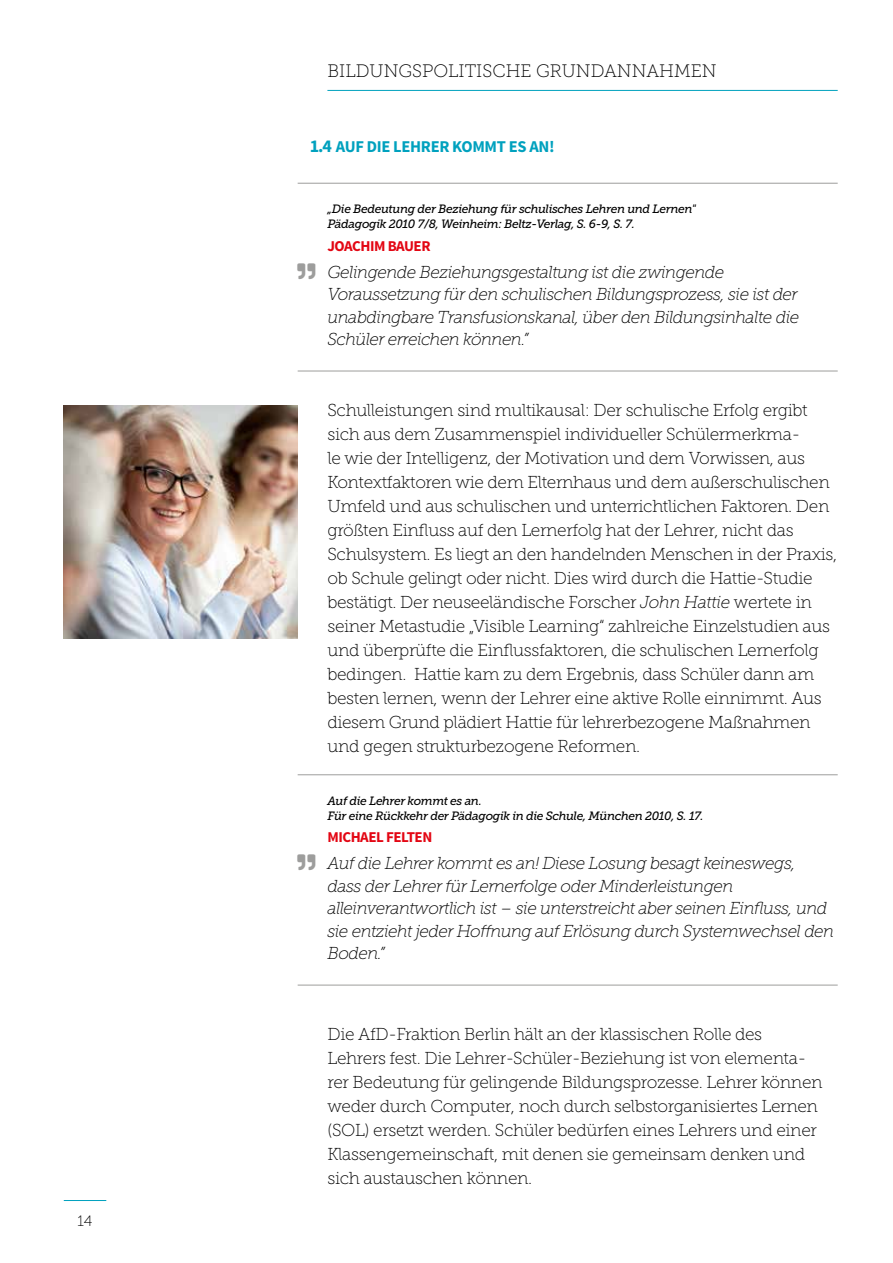
<style>
.page{position:relative;width:893px;height:1263px;background:#fff}
.page>*{position:absolute;margin:0;border:0;box-sizing:border-box;transform-origin:0 0}
.t1{font:18px "Museo Slab 100";color:#000}
.t2{font:17.25px/24px "Museo Slab 100";letter-spacing:-.02em;color:#000}
.t3{font:italic 17.25px/22.5px "Museo Slab 100";letter-spacing:-.03em;color:#000}
.t4{font:700 16.5px "Source Sans Pro";letter-spacing:-.02em;color:#00a1be}
.t5{font:700 15px "Source Sans Pro";letter-spacing:-.03em;color:#e30613}
.t6{font:15px "Museo Slab 100";color:#000}
.t7{font:italic 12px/15px "Museo Slab 500";letter-spacing:-.03em;color:#000}
.s1{font-size:18px}
.s2{font-style:italic}
</style>
<div class="page">
<hr style="left:298px;top:183px;width:540px;height:1px;background:#9d9d9c">
<hr style="left:298px;top:371px;width:540px;height:1px;background:#9d9d9c">
<hr style="left:298px;top:774px;width:540px;height:1px;background:#9d9d9c">
<hr style="left:298px;top:985px;width:540px;height:1px;background:#9d9d9c">
<hr style="left:64px;top:1200px;width:42px;height:1px;background:#00a1be">
<hr style="left:327px;top:90px;width:511px;height:1px;background:#00a1be">
<img style="left:64px;top:405px;width:234px;height:234px">
<p class="t6" style="left:78px;top:1213px;width:17px">14</p>
<p class="t1" style="left:327px;top:61px;width:25px">Bildungspoli</p>
<p class="t1" style="left:465px;top:61px;width:24px">tische</p>
<p class="t1" style="left:536px;top:61px;width:29px">Grundannahmen</p>
<p class="t4" style="left:310px;top:135px;width:246px"><span class="s1">1.4</span> AUF DIE LEHRER KOMMT ES AN!</p>
<p class="t7" style="left:327px;top:202px;width:370px">„Die Bedeutung der Beziehung für schulisches Lehren und Lernen"<br>Pädagogik 2010 7/8, Weinheim: Beltz-Verlag, S. 6-9, S. 7.</p>
<p class="t5" style="left:327px;top:236px;width:105px">JOACHIM BAUER</p>
<p class="t3" style="left:327px;top:261px;width:473px">Gelingende Beziehungsgestaltung ist die zwingende Voraussetzung für den schulischen Bildungsprozess, sie ist der unabdingbare Transfusionskanal, über den Bildungsinhalte die Schüler erreichen können.”</p>
<p class="t2" style="left:327px;top:398px;width:511px">Schulleistungen sind multikausal: Der schulische Erfolg ergibt sich aus dem Zusammenspiel individueller Schülermerkma-<br>le wie der Intelligenz, der Motivation und dem Vorwissen, aus Kontextfaktoren wie dem Elternhaus und dem außerschulischen Umfeld und aus schulischen und unterrichtlichen Faktoren. Den größten Einfluss auf den Lernerfolg hat der Lehrer, nicht das Schulsystem. Es liegt an den handelnden Menschen in der Praxis, ob Schule gelingt oder nicht. Dies wird durch die Hattie-Studie bestätigt. Der neuseeländische Forscher <span class="s2">John Hattie</span> wertete in seiner Metastudie „Visible Learning“ zahlreiche Einzelstudien aus und überprüfte die Einflussfaktoren, die schulischen Lernerfolg bedingen. Hattie kam zu dem Ergebnis, dass Schüler dann am besten lernen, wenn der Lehrer eine aktive Rolle einnimmt. Aus diesem Grund plädiert Hattie für lehrerbezogene Maßnahmen und gegen strukturbezogene Reformen.</p>
<p class="t7" style="left:327px;top:793px;width:378px">Auf die Lehrer kommt es an.<br>Für eine Rückkehr der Pädagogik in die Schule, München 2010, S. 17.</p>
<p class="t5" style="left:327px;top:827px;width:106px">MICHAEL FELTEN</p>
<p class="t3" style="left:327px;top:852px;width:508px">Auf die Lehrer kommt es an! Diese Losung besagt keineswegs,<br>dass der Lehrer für Lernerfolge oder Minderleistungen alleinverantwortlich ist – sie unterstreicht aber seinen Einfluss, und sie entzieht jeder Hoffnung auf Erlösung durch Systemwechsel den Boden.”</p>
<p class="t2" style="left:327px;top:1022px;width:497px">Die AfD-Fraktion Berlin hält an der klassischen Rolle des Lehrers fest. Die Lehrer-Schüler-Beziehung ist von elementa&shy;rer Bedeutung für gelingende Bildungsprozesse. Lehrer können weder durch Computer, noch durch selbstorganisiertes Lernen (SOL) ersetzt werden. Schüler bedürfen eines Lehrers und einer Klassengemeinschaft, mit denen sie gemeinsam denken und sich austauschen können.</p>
</div>
